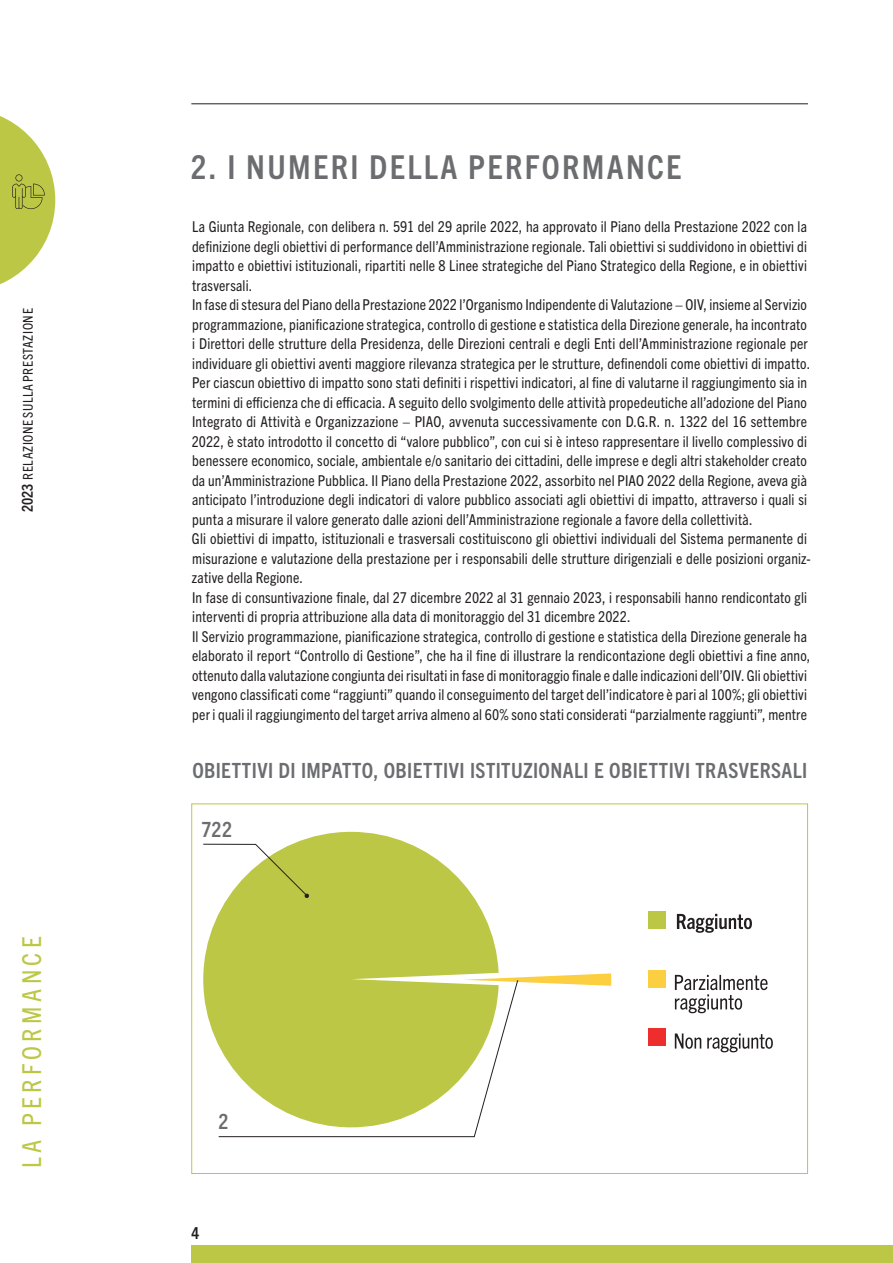
<style>
.page{position:relative;width:893px;height:1263px;background:#fff}
.page>*{position:absolute;margin:0;border:0;box-sizing:border-box;transform-origin:0 0}
.t1{font:700 condensed 33px "Trade Gothic Next LT Pro";letter-spacing:.07em;color:#6c6d70}
.t2{font:condensed 26.1px "Trade Gothic Next LT Pro";letter-spacing:.17em;color:#bcc745}
.t3{font:700 condensed 21px "Trade Gothic Next LT Pro";letter-spacing:.02em;color:#6c6d70}
.t4{font:700 condensed 16.5px "Trade Gothic Next LT Pro";color:#231f20}
.t5{font:condensed 15px/19.5px "Trade Gothic Next LT Pro";letter-spacing:.015em;color:#231f20}
.t6{font:condensed 13.5px "Trade Gothic Next LT Pro";letter-spacing:.05em;color:#231f20}
.s1{font-weight:700;font-size:15px}
</style>
<div class="page">
<hr style="left:191px;top:103px;width:617px;height:1px;background:#231f20">
<div style="left:192px;top:1245px;width:701px;height:18px;background:#bcc745"></div>
<svg style="left:0;top:116px;width:55px;height:169px"></svg>
<svg style="left:499px;top:973px;width:112px;height:13px"></svg>
<div style="left:203px;top:832px;width:296px;height:295px;background:#bcc745;border-radius:146px"></div>
<div style="left:648px;top:911px;width:18px;height:18px;background:#bcc745"></div>
<div style="left:648px;top:970px;width:18px;height:17px;background:#fccf41"></div>
<svg style="left:675px;top:975px;width:92px;height:38px"></svg>
<svg style="left:203px;top:844px;width:106px;height:54px"></svg>
<svg style="left:218px;top:980px;width:300px;height:157px"></svg>
<svg style="left:677px;top:914px;width:75px;height:19px"></svg>
<svg style="left:675px;top:1033px;width:98px;height:19px"></svg>
<div style="left:648px;top:1028px;width:18px;height:18px;background:#ee2d2d"></div>
<p class="t6" style="left:19px;top:512px;width:206px;rotate:-90deg"><span class="s1">2023</span> RELAZIONE SULLA PRESTAZIONE</p>
<h2 class="t2" style="left:14px;top:1168px;width:233px;rotate:-90deg">LA PERFORMANCE</h2>
<h1 class="t1" style="left:191px;top:144px;width:492px">2. I NUMERI DELLA PERFORMANCE</h1>
<p class="t5" style="left:192px;top:216px;width:621px">La Giunta Regionale, con delibera n. 591 del 29 aprile 2022, ha approvato il Piano della Prestazione 2022 con la definizione degli obiettivi di performance dell’Amministrazione regionale. Tali obiettivi si suddividono in obiettivi di impatto e obiettivi istituzionali, ripartiti nelle 8 Linee strategiche del Piano Strategico della Regione, e in obiettivi trasversali.<br>In fase di stesura del Piano della Prestazione 2022 l’Organismo Indipendente di Valutazione – OIV, insieme al Servizio programmazione, pianificazione strategica, controllo di gestione e statistica della Direzione generale, ha incontrato i Direttori delle strutture della Presidenza, delle Direzioni centrali e degli Enti dell’Amministrazione regionale per individuare gli obiettivi aventi maggiore rilevanza strategica per le strutture, definendoli come obiettivi di impatto.<br>Per ciascun obiettivo di impatto sono stati definiti i rispettivi indicatori, al fine di valutarne il raggiungimento sia in termini di efficienza che di efficacia. A seguito dello svolgimento delle attività propedeutiche all’adozione del Piano Integrato di Attività e Organizzazione – PIAO, avvenuta successivamente con D.G.R. n. 1322 del 16 settembre 2022, è stato introdotto il concetto di “valore pubblico”, con cui si è inteso rappresentare il livello complessivo di benessere economico, sociale, ambientale e/o sanitario dei cittadini, delle imprese e degli altri stakeholder creato da un’Amministrazione Pubblica. Il Piano della Prestazione 2022, assorbito nel PIAO 2022 della Regione, aveva già anticipato l’introduzione degli indicatori di valore pubblico associati agli obiettivi di impatto, attraverso i quali si punta a misurare il valore generato dalle azioni dell’Amministrazione regionale a favore della collettività.<br>Gli obiettivi di impatto, istituzionali e trasversali costituiscono gli obiettivi individuali del Sistema permanente di misurazione e valutazione della prestazione per i responsabili delle strutture dirigenziali e delle posizioni organiz&shy;zative della Regione.<br>In fase di consuntivazione finale, dal 27 dicembre 2022 al 31 gennaio 2023, i responsabili hanno rendicontato gli interventi di propria attribuzione alla data di monitoraggio del 31 dicembre 2022.<br>Il Servizio programmazione, pianificazione strategica, controllo di gestione e statistica della Direzione generale ha elaborato il report “Controllo di Gestione”, che ha il fine di illustrare la rendicontazione degli obiettivi a fine anno, ottenuto dalla valutazione congiunta dei risultati in fase di monitoraggio finale e dalle indicazioni dell’OIV. Gli obiettivi vengono classificati come “raggiunti” quando il conseguimento del target dell’indicatore è pari al 100%; gli obiettivi per i quali il raggiungimento del target arriva almeno al 60% sono stati considerati “parzialmente raggiunti”, mentre</p>
<h3 class="t3" style="left:192px;top:756px;width:617px">OBIETTIVI DI IMPATTO, OBIETTIVI ISTITUZIONALI E OBIETTIVI TRASVERSALI</h3>
<h3 class="t3" style="left:201px;top:815px;width:32px">722</h3>
<h3 class="t3" style="left:219px;top:1107px;width:11px">2</h3>
<p class="t4" style="left:191px;top:1221px;width:9px">4</p>
</div>
